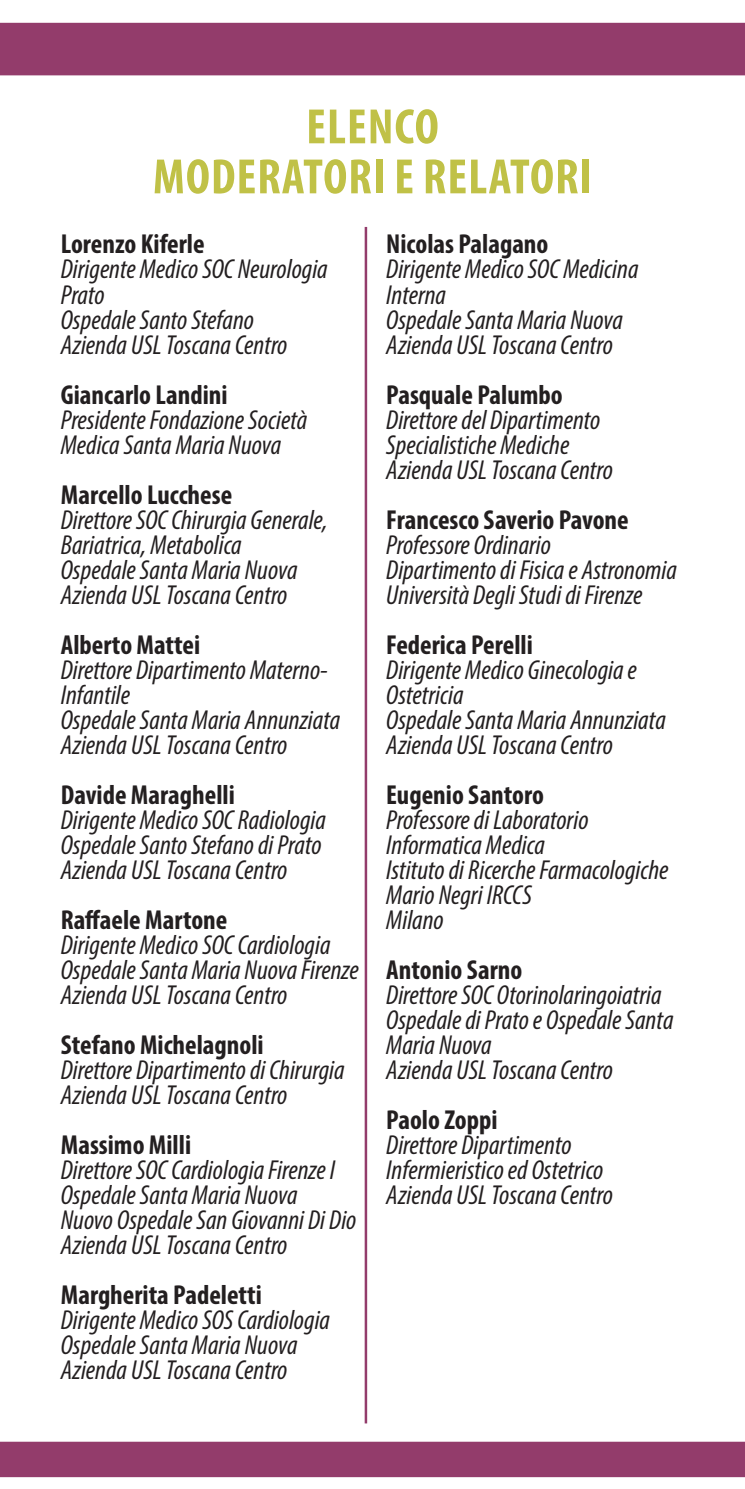
<style>
.page{position:relative;width:745px;height:1489px;background:#fff}
.page>*{position:absolute;margin:0;border:0;box-sizing:border-box;transform-origin:0 0}
.t1{font:700 condensed 50px "Myriad Pro";letter-spacing:.02em;color:#c0c147}
.t2{font:italic condensed 27.5px/25px "Myriad Pro";color:#231f20}
.t3{font:700 condensed 27.5px "Myriad Pro";color:#231f20}
</style>
<div class="page">
<div style="left:0;top:23px;width:744px;height:52px;background:#933c6b"></div>
<div style="left:0;top:1441px;width:744px;height:35px;background:#933c6b"></div>
<hr style="left:364px;top:227px;width:3px;height:1196px;background:#933c6b">
<p class="t1" style="left:306px;top:95px;width:134px">ELENCO</p>
<p class="t1" style="left:153px;top:145px;width:440px">MODERATORI E RELATORI</p>
<p class="t3" style="left:61px;top:227px;width:145px">Lorenzo Kiferle</p>
<p class="t2" style="left:61px;top:256px;width:268px">Dirigente Medico SOC Neurologia<br>Prato</p>
<p class="t2" style="left:61px;top:306px;width:195px">Ospedale Santo Stefano</p>
<p class="t2" style="left:61px;top:331px;width:228px">Azienda USL Toscana Centro</p>
<p class="t3" style="left:61px;top:377px;width:168px">Giancarlo Landini</p>
<p class="t2" style="left:61px;top:406px;width:248px">Presidente Fondazione Società<br>Medica Santa Maria Nuova</p>
<p class="t3" style="left:61px;top:477px;width:173px">Marcello Lucchese</p>
<p class="t2" style="left:61px;top:506px;width:268px">Direttore SOC Chirurgia Generale,<br>Bariatrica, Metabolica</p>
<p class="t2" style="left:61px;top:556px;width:238px">Ospedale Santa Maria Nuova</p>
<p class="t2" style="left:61px;top:581px;width:228px">Azienda USL Toscana Centro</p>
<p class="t3" style="left:61px;top:627px;width:141px">Alberto Mattei</p>
<p class="t2" style="left:61px;top:656px;width:268px">Direttore Dipartimento Materno-<br>Infantile</p>
<p class="t2" style="left:61px;top:706px;width:281px">Ospedale Santa Maria Annunziata</p>
<p class="t2" style="left:61px;top:731px;width:228px">Azienda USL Toscana Centro</p>
<p class="t3" style="left:61px;top:777px;width:175px">Davide Maraghelli</p>
<p class="t2" style="left:61px;top:806px;width:266px">Dirigente Medico SOC Radiologia</p>
<p class="t2" style="left:61px;top:831px;width:262px">Ospedale Santo Stefano di Prato</p>
<p class="t2" style="left:61px;top:856px;width:228px">Azienda USL Toscana Centro</p>
<p class="t3" style="left:61px;top:902px;width:168px">Raffaele Martone</p>
<p class="t2" style="left:61px;top:931px;width:271px">Dirigente Medico SOC Cardiologia</p>
<p class="t2" style="left:61px;top:956px;width:299px">Ospedale Santa Maria Nuova Firenze</p>
<p class="t2" style="left:61px;top:981px;width:228px">Azienda USL Toscana Centro</p>
<p class="t3" style="left:61px;top:1027px;width:204px">Stefano Michelagnoli</p>
<p class="t2" style="left:61px;top:1056px;width:285px">Direttore Dipartimento di Chirurgia</p>
<p class="t2" style="left:61px;top:1081px;width:228px">Azienda USL Toscana Centro</p>
<p class="t3" style="left:61px;top:1127px;width:132px">Massimo Milli</p>
<p class="t2" style="left:61px;top:1156px;width:275px">Direttore SOC Cardiologia Firenze I</p>
<p class="t2" style="left:61px;top:1181px;width:238px">Ospedale Santa Maria Nuova</p>
<p class="t2" style="left:61px;top:1206px;width:297px">Nuovo Ospedale San Giovanni Di Dio</p>
<p class="t2" style="left:61px;top:1231px;width:228px">Azienda USL Toscana Centro</p>
<p class="t3" style="left:61px;top:1277px;width:202px">Margherita Padeletti</p>
<p class="t2" style="left:61px;top:1306px;width:271px">Dirigente Medico SOS Cardiologia</p>
<p class="t2" style="left:61px;top:1331px;width:238px">Ospedale Santa Maria Nuova</p>
<p class="t2" style="left:61px;top:1356px;width:228px">Azienda USL Toscana Centro</p>
<p class="t3" style="left:386px;top:227px;width:164px">Nicolas Palagano</p>
<p class="t2" style="left:386px;top:256px;width:253px">Dirigente Medico SOC Medicina<br>Interna</p>
<p class="t2" style="left:386px;top:306px;width:238px">Ospedale Santa Maria Nuova</p>
<p class="t2" style="left:386px;top:331px;width:228px">Azienda USL Toscana Centro</p>
<p class="t3" style="left:386px;top:377px;width:178px">Pasquale Palumbo</p>
<p class="t2" style="left:386px;top:406px;width:215px">Direttore del Dipartimento<br>Specialistiche Mediche</p>
<p class="t2" style="left:386px;top:456px;width:228px">Azienda USL Toscana Centro</p>
<p class="t3" style="left:386px;top:502px;width:244px">Francesco Saverio Pavone</p>
<p class="t2" style="left:386px;top:531px;width:166px">Professore Ordinario</p>
<p class="t2" style="left:386px;top:556px;width:292px">Dipartimento di Fisica e Astronomia</p>
<p class="t2" style="left:386px;top:581px;width:257px">Università Degli Studi di Firenze</p>
<p class="t3" style="left:386px;top:627px;width:148px">Federica Perelli</p>
<p class="t2" style="left:386px;top:656px;width:252px">Dirigente Medico Ginecologia e<br>Ostetricia</p>
<p class="t2" style="left:386px;top:706px;width:281px">Ospedale Santa Maria Annunziata</p>
<p class="t2" style="left:386px;top:731px;width:228px">Azienda USL Toscana Centro</p>
<p class="t3" style="left:386px;top:777px;width:159px">Eugenio Santoro</p>
<p class="t2" style="left:386px;top:806px;width:204px">Professore di Laboratorio<br>Informatica Medica</p>
<p class="t2" style="left:386px;top:856px;width:283px">Istituto di Ricerche Farmacologiche<br>Mario Negri IRCCS</p>
<p class="t2" style="left:386px;top:906px;width:59px">Milano</p>
<p class="t3" style="left:386px;top:952px;width:137px">Antonio Sarno</p>
<p class="t2" style="left:386px;top:981px;width:277px">Direttore SOC Otorinolaringoiatria</p>
<p class="t2" style="left:386px;top:1006px;width:288px">Ospedale di Prato e Ospedale Santa<br>Maria Nuova</p>
<p class="t2" style="left:386px;top:1056px;width:228px">Azienda USL Toscana Centro</p>
<p class="t3" style="left:386px;top:1102px;width:113px">Paolo Zoppi</p>
<p class="t2" style="left:386px;top:1131px;width:218px">Direttore Dipartimento<br>Infermieristico ed Ostetrico</p>
<p class="t2" style="left:386px;top:1181px;width:228px">Azienda USL Toscana Centro</p>
</div>
